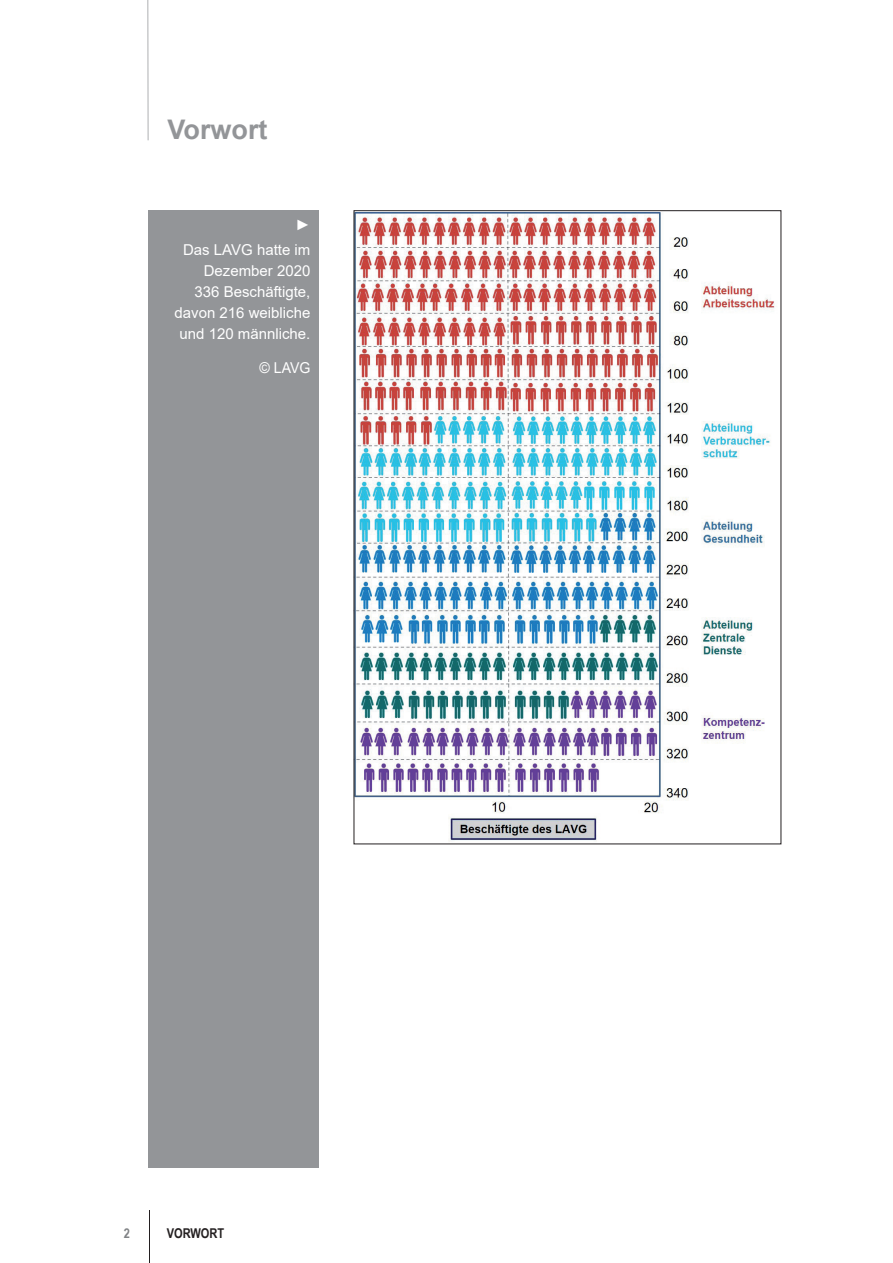
<style>
.page{position:relative;width:893px;height:1263px;background:#fff}
.page>*{position:absolute;margin:0;border:0;box-sizing:border-box;transform-origin:0 0}
.t1{font:700 27px "Arial";color:#939598}
.t2{font:15px/21px "Arial";color:#fff;text-align:right}
.t3{font:15px "Arial";color:#fff;scale:.94 1}
.t4{font:italic 15px "Arial";color:#fff}
.t5{font:700 13.5px "Arial Narrow";color:#231f20}
.t6{font:700 13.5px "Arial Narrow";color:#808285}
</style>
<div class="page">
<hr style="left:147px;top:0;width:1px;height:140px;background:#939598">
<hr style="left:149px;top:1210px;width:1px;height:53px;background:#231f20">
<img style="left:356px;top:212px;width:419px;height:629px">
<div style="left:149px;top:210px;width:170px;height:958px;background:#939598"></div>
<h1 class="t1" style="left:168px;top:110px;width:102px">Vorwort</h1>
<p class="t4" style="left:296px;top:215px;width:16px">►</p>
<p class="t2" style="left:174px;top:239px;width:137px">Das LAVG hatte im<br>Dezember 2020<br>336 Beschäftigte, davon 216 weibliche und 120 männliche.</p>
<p class="t3" style="left:260px;top:357px;width:56px">© LAVG</p>
<p class="t6" style="left:124px;top:1223px;width:8px">2</p>
<p class="t5" style="left:167px;top:1223px;width:59px">VORWORT</p>
</div>
